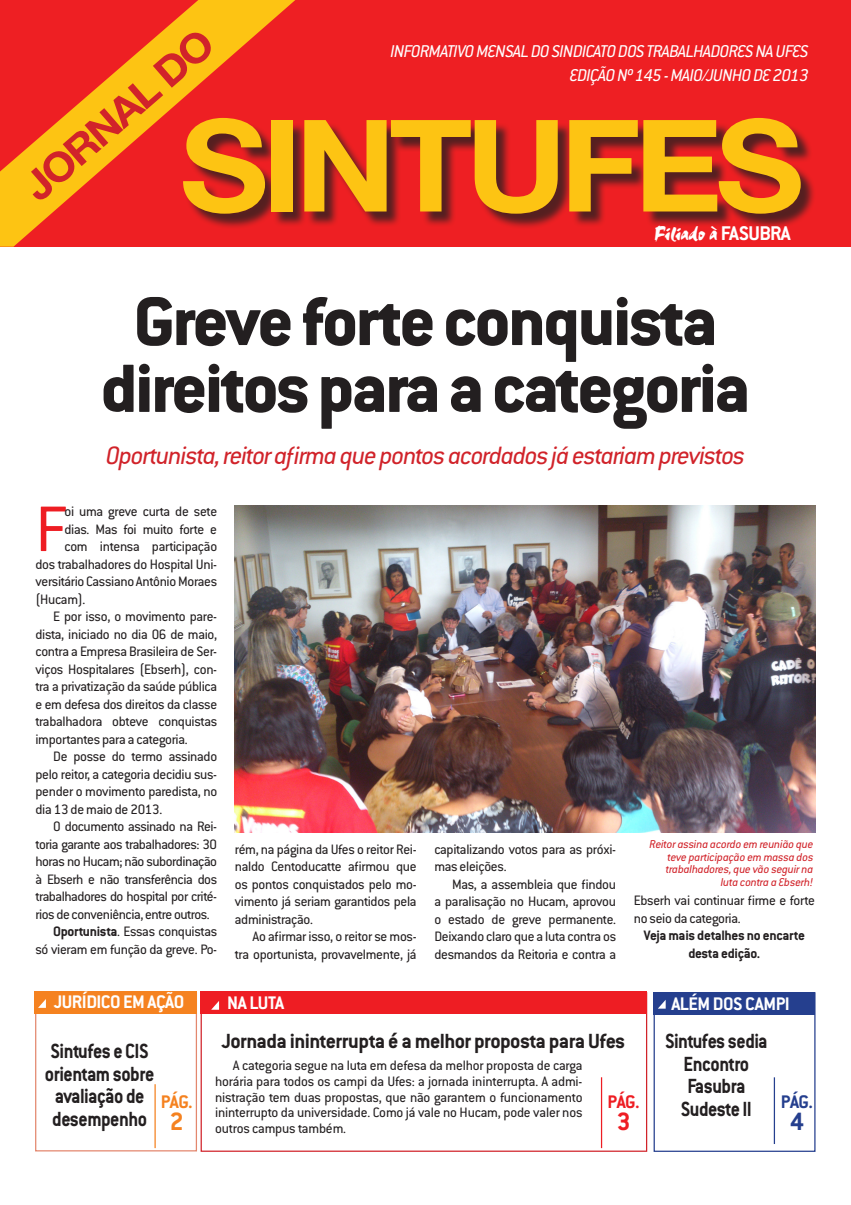
<style>
.page{position:relative;width:851px;height:1205px;background:#fff}
.page>*{position:absolute;margin:0;border:0;box-sizing:border-box;transform-origin:0 0}
.Body_Text{font:700 128px "Helvetica Neue";letter-spacing:-.05em;color:#fdc413;scale:1.06 1}
.Titulo{font:800 74.88px/66.9px "Conduit ITC Std";letter-spacing:-.025em;color:#231f20;text-align:center}
.corpo_do_texto{font:70.5px "Conduit ITC Std";color:#ee1d23}
.Body_Text-2{font:700 40.5px "Helvetica Neue";color:#d1232a;scale:1.06 1}
.subtitulo{font:italic 27.62px "Conduit ITC Std";letter-spacing:-.035em;color:#d1232a}
.subtitulo1{font:700 27.5px "Conduit ITC Std";color:#253f8e}
.subtitulo1-2{font:700 27.5px "Conduit ITC Std";color:#f58220}
.subtitulo1-3{font:700 27.5px "Conduit ITC Std";color:#ee1d23}
.subtiulo2{font:700 22.5px/22.5px "Conduit ITC Std";letter-spacing:-.025em;color:#231f20;text-align:center;scale:.9 1}
.subtitulo1-4{font:700 22.5px "Conduit ITC Std";letter-spacing:-.025em;color:#231f20}
.subtitulo-2{font:21.75px "Staccato 555 BT Regular A";letter-spacing:-.035em;color:#fff}
.subtitulo1-5{font:700 20px "Conduit ITC Std";letter-spacing:-.025em;color:#fff}
.subtitulo1-6{font:700 20px "Conduit ITC Std";color:#253f8e}
.subtitulo1-7{font:700 20px "Conduit ITC Std";color:#f58220}
.subtitulo1-8{font:700 20px "Conduit ITC Std";color:#ee1d23}
.subtitulo-3{font:italic 18.75px "Conduit ITC Std";letter-spacing:-.035em;color:#fff}
.corpo_do_texto-2{font:15px/17.5px "Conduit ITC Std";letter-spacing:-.02em;color:#231f20;text-align:justify}
.corpo_do_texto-3{font:700 15px/17.5px "Conduit ITC Std";letter-spacing:-.02em;color:#231f20;text-align:center}
.legenda{font:italic 12.5px/12.5px "Conduit ITC Std";letter-spacing:-.01em;color:#d1232a;text-align:right}
.s1{font-family:"Conduit ITC Std";font-weight:700}
.s2{font-weight:700}
</style>
<div class="page">
<div style="left:200px;top:992px;width:447px;height:160px;border:1px solid #d1232a"></div>
<div style="left:653px;top:992px;width:162px;height:160px;border:1px solid #253f8e"></div>
<div style="left:35px;top:992px;width:162px;height:159px;border:1px solid #e3876e"></div>
<div style="left:200px;top:991px;width:447px;height:23px;background:#ee1d23"></div>
<div style="left:653px;top:992px;width:162px;height:22px;background:#253f8e"></div>
<div style="left:35px;top:991px;width:162px;height:23px;background:#f58220"></div>
<svg style="left:38px;top:999px;width:8px;height:9px"></svg>
<svg style="left:658px;top:1000px;width:7px;height:8px"></svg>
<svg style="left:211px;top:1001px;width:8px;height:9px"></svg>
<hr style="left:773px;top:1077px;width:1px;height:67px;background:#253f8e">
<hr style="left:154px;top:1084px;width:2px;height:64px;background:#f58220">
<hr style="left:601px;top:1077px;width:1px;height:71px;background:#ee1d23">
<div style="left:0;top:0;width:850px;height:247px;background:#ee1f23"></div>
<svg style="left:0;top:0;width:295px;height:247px"></svg>
<div style="left:185px;top:120px;width:631px;height:109px;background:#231f20;opacity:.75"></div>
<img style="left:235px;top:506px;width:580px;height:327px">
<p class="Body_Text-2" style="left:13px;top:173px;width:224px;rotate:-41deg">JORNAL DO</p>
<p class="subtitulo-3" style="left:390px;top:40px;width:420px">INFORMATIVO MENSAL DO SINDICATO DOS TRABALHADORES NA UFES</p>
<p class="subtitulo-3" style="left:569px;top:63px;width:240px">EDIÇÃO Nº 145 - MAIO/JUNHO DE 2013</p>
<p class="Body_Text" style="left:180px;top:87px;width:590px">SINTUFES</p>
<p class="subtitulo-2" style="left:654px;top:219px;width:137px">Filiado à <span class="s1">FASUBRA</span></p>
<p class="Titulo" style="left:101px;top:286px;width:650px">Greve forte conquista direitos para a categoria</p>
<p class="subtitulo" style="left:106px;top:438px;width:640px">Oportunista, reitor afirma que pontos acordados já estariam previstos</p>
<p class="corpo_do_texto" style="left:35px;top:486px;width:32px">F</p>
<p class="corpo_do_texto-2" style="left:64px;top:502px;width:154px">oi uma greve curta de sete</p>
<p class="corpo_do_texto-2" style="left:64px;top:520px;width:154px">dias. Mas foi muito forte e</p>
<p class="corpo_do_texto-2" style="left:64px;top:537px;width:154px">com intensa participação</p>
<p class="corpo_do_texto-2" style="left:35px;top:555px;width:183px">dos trabalhadores do Hospital Uni-</p>
<p class="corpo_do_texto-2" style="left:35px;top:572px;width:183px">versitário Cassiano Antônio Moraes</p>
<p class="corpo_do_texto-2" style="left:35px;top:590px;width:51px">(Hucam).</p>
<p class="corpo_do_texto-2" style="left:35px;top:607px;width:183px;text-indent:18px">E por isso, o movimento pare&shy;dista, iniciado no dia 06 de maio, contra a Empresa Brasileira de Ser&shy;viços Hospitalares (Ebserh), con&shy;tra a privatização da saúde pública e em defesa dos direitos da classe trabalhadora obteve conquistas importantes para a categoria.</p>
<p class="corpo_do_texto-2" style="left:35px;top:747px;width:183px;text-indent:18px">De posse do termo assinado pelo reitor, a categoria decidiu sus&shy;pender o movimento paredista, no dia 13 de maio de 2013.</p>
<p class="corpo_do_texto-2" style="left:35px;top:817px;width:183px;text-indent:18px">O documento assinado na Rei&shy;toria garante aos trabalhadores: 30 horas no Hucam; não subordinação à Ebserh e não transferência dos trabalhadores do hospital por crité&shy;rios de conveniência, entre outros.</p>
<p class="corpo_do_texto-2" style="left:35px;top:922px;width:183px;text-align:right"><span class="s2">Oportunista</span>. Essas conquistas<br>só vieram em função da greve. Po-</p>
<p class="corpo_do_texto-2" style="left:235px;top:840px;width:183px">rém, na página da Ufes o reitor Rei&shy;naldo Centoducatte afirmou que os pontos conquistados pelo mo&shy;vimento já seriam garantidos pela administração.</p>
<p class="corpo_do_texto-2" style="left:235px;top:927px;width:183px;text-align:right">Ao afirmar isso, o reitor se mos&shy;tra oportunista, provavelmente, já</p>
<p class="corpo_do_texto-2" style="left:434px;top:840px;width:183px">capitalizando votos para as próxi&shy;mas eleições.</p>
<p class="corpo_do_texto-2" style="left:434px;top:875px;width:183px;text-indent:18px">Mas, a assembleia que findou a paralisação no Hucam, aprovou o estado de greve permanente.<br>Deixando claro que a luta contra os desmandos da Reitoria e contra a</p>
<p class="legenda" style="left:649px;top:838px;width:165px">Reitor assina acordo em reunião que teve participação em massa dos trabalhadores, que vão seguir na luta contra a Ebserh!</p>
<p class="corpo_do_texto-2" style="left:633px;top:891px;width:183px">Ebserh vai continuar firme e forte no seio da categoria.</p>
<p class="corpo_do_texto-3" style="left:643px;top:926px;width:162px">Veja mais detalhes no encarte desta edição.</p>
<p class="subtitulo1-5" style="left:54px;top:990px;width:132px">JURÍDICO EM AÇÃO</p>
<p class="subtitulo1-5" style="left:227px;top:991px;width:58px">NA LUTA</p>
<p class="subtitulo1-5" style="left:671px;top:991px;width:120px">ALÉM DOS CAMPI</p>
<p class="subtiulo2" style="left:45px;top:1039px;width:123px">Sintufes e CIS orientam sobre avaliação de desempenho</p>
<p class="subtitulo1-7" style="left:161px;top:1089px;width:34px">PÁG.</p>
<p class="subtitulo1-2" style="left:170px;top:1105px;width:15px">2</p>
<p class="subtitulo1-4" style="left:221px;top:1027px;width:405px">Jornada ininterrupta é a melhor proposta para Ufes</p>
<p class="corpo_do_texto-2" style="left:215px;top:1057px;width:369px;line-height:15.6px;text-indent:18px">A categoria segue na luta em defesa da melhor proposta de carga horária para todos os campi da Ufes: a jornada ininterrupta. A admi&shy;nistração tem duas propostas, que não garantem o funcionamento ininterrupto da universidade. Como já vale no Hucam, pode valer nos outros campus também.</p>
<p class="subtitulo1-8" style="left:607px;top:1089px;width:34px">PÁG.</p>
<p class="subtitulo1-3" style="left:616px;top:1105px;width:15px">3</p>
<p class="subtiulo2" style="left:665px;top:1029px;width:115px">Sintufes sedia<br>Encontro<br>Fasubra<br>Sudeste II</p>
<p class="subtitulo1-6" style="left:780px;top:1089px;width:34px">PÁG.</p>
<p class="subtitulo1" style="left:789px;top:1105px;width:15px">4</p>
</div>
